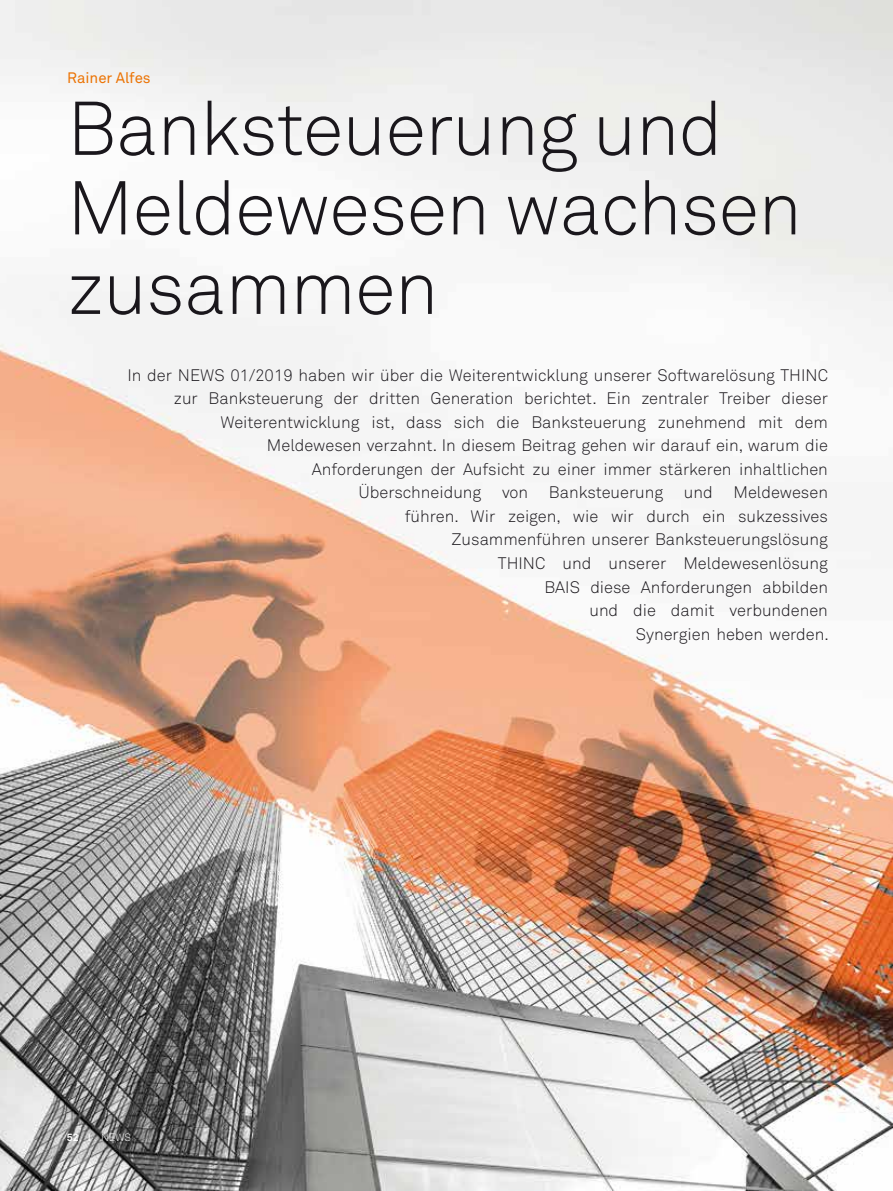
<style>
.page{position:relative;width:893px;height:1191px;background:#fff}
.page>*{position:absolute;margin:0;border:0;box-sizing:border-box;transform-origin:0 0}
.t1{font:300 75px/79.5px "Akkurat Std";letter-spacing:-.01em;color:#1a171c}
.t2{font:300 16.5px/23.5px "Akkurat Std";color:#1a171c;text-align:right}
.t3{font:15px "Akkurat Std";color:#ec7405}
.t4{font:300 10.5px "Akkurat Std";color:#fff}
.s1{font-weight:700}
.s2{font-weight:400}
</style>
<div class="page">
<img style="left:0;top:0;width:893px;height:1191px">
<p class="t3" style="left:67px;top:69px;width:85px">Rainer Alfes</p>
<h1 class="t1" style="left:67px;top:89px;width:736px">Banksteuerung und<br>Meldewesen wachsen zusammen</h1>
<p class="t2" style="left:127px;top:363px;width:702px">In der NEWS 01/2019 haben wir über die Weiterentwicklung unserer Softwarelösung THINC</p>
<p class="t2" style="left:174px;top:386px;width:656px">zur Banksteuerung der dritten Generation berichtet. Ein zentraler Treiber dieser</p>
<p class="t2" style="left:220px;top:410px;width:609px">Weiterentwicklung ist, dass sich die Banksteuerung zunehmend mit dem</p>
<p class="t2" style="left:267px;top:434px;width:563px">Meldewesen verzahnt. In diesem Beitrag gehen wir darauf ein, warum die</p>
<p class="t2" style="left:312px;top:457px;width:517px">Anforderungen der Aufsicht zu einer immer stärkeren inhaltlichen</p>
<p class="t2" style="left:358px;top:481px;width:124px">Überschneidung</p>
<p class="t2" style="left:502px;top:481px;width:28px">von</p>
<p class="t2" style="left:549px;top:481px;width:116px">Banksteuerung</p>
<p class="t2" style="left:684px;top:481px;width:30px">und</p>
<p class="t2" style="left:405px;top:481px;width:425px">Meldewesen<br>führen. Wir zeigen, wie wir durch ein sukzessives Zusammenführen unserer Banksteuerungslösung THINC und unserer Meldewesenlösung<br>BAIS diese Anforderungen abbilden<br>und die damit verbundenen<br>Synergien heben werden.</p>
<p class="t4" style="left:67px;top:1131px;width:66px"><span class="s1">52</span> <span class="s2">I</span> NEWS</p>
</div>
